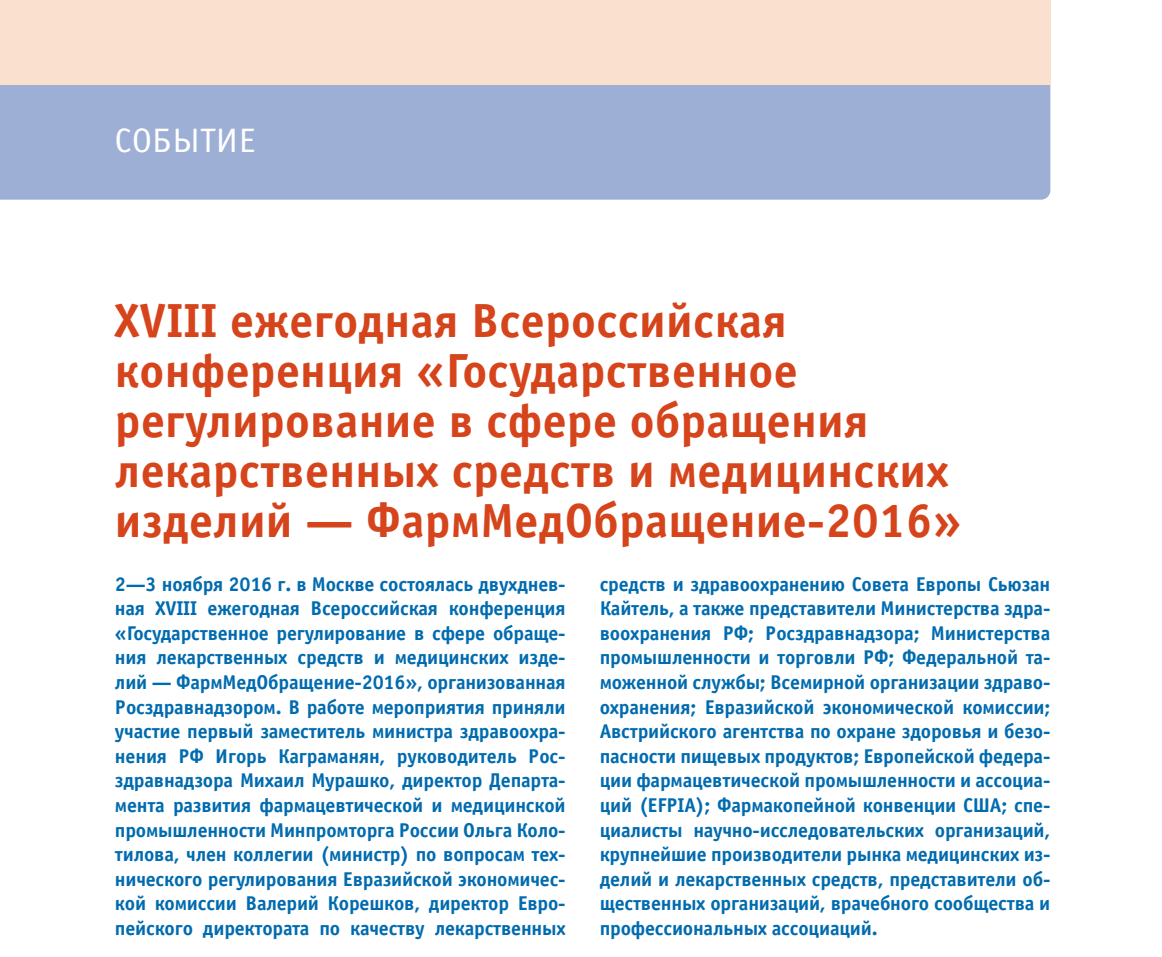
<style>
.page{position:relative;width:1162px;height:957px;background:#fff}
.page>*{position:absolute;margin:0;border:0;box-sizing:border-box;transform-origin:0 0}
.t1{font:700 48px/50px "Officina Sans C";letter-spacing:.005em;color:#d6441b}
.t2{font:34px "Officina Sans C";letter-spacing:.01em;color:#fff;scale:1.05 1}
.t3{font:700 20px/24.6px "Officina Sans C";letter-spacing:-.01em;color:#006baf;text-align:justify}
</style>
<div class="page">
<div style="left:0;top:85px;width:1050px;height:115px;background:#9eafd5"></div>
<div style="left:0;top:0;width:1050px;height:85px;background:#fae0ce"></div>
<h2 class="t2" style="left:115px;top:128px;width:136px">СОБЫТИЕ</h2>
<h1 class="t1" style="left:115px;top:301px;width:848px">XVIII ежегодная Всероссийская конференция «Государственное регулирование в сфере обращения лекарственных средств и медицинских изделий — ФармМедОбращение-2016»</h1>
<p class="t3" style="left:115px;top:574px;width:452px">2—3 ноября 2016 г. в Москве состоялась двухднев&shy;ная XVIII ежегодная Всероссийская конференция «Государственное регулирование в сфере обраще&shy;ния лекарственных средств и медицинских изде&shy;лий — ФармМедОбращение-2016», организованная Росздравнадзором. В работе мероприятия приняли участие первый заместитель министра здравоохра&shy;нения РФ Игорь Каграманян, руководитель Рос&shy;здравнадзора Михаил Мурашко, директор Департа&shy;мента развития фармацевтической и медицинской промышленности Минпромторга России Ольга Коло&shy;тилова, член коллегии (министр) по вопросам тех&shy;нического регулирования Евразийской экономичес&shy;кой комиссии Валерий Корешков, директор Евро&shy;пейского директората по качеству лекарственных</p>
<p class="t3" style="left:600px;top:574px;width:452px">средств и здравоохранению Совета Европы Сьюзан Кайтель, а также представители Министерства здра&shy;воохранения РФ; Росздравнадзора; Министерства промышленности и торговли РФ; Федеральной та&shy;моженной службы; Всемирной организации здраво&shy;охранения; Евразийской экономической комиссии; Австрийского агентства по охране здоровья и безо&shy;пасности пищевых продуктов; Европейской федера&shy;ции фармацевтической промышленности и ассоциа&shy;ций (EFPIA); Фармакопейной конвенции США; спе&shy;циалисты научно-исследовательских организаций, крупнейшие производители рынка медицинских из&shy;делий и лекарственных средств, представители об&shy;щественных организаций, врачебного сообщества и профессиональных ассоциаций.</p>
</div>
